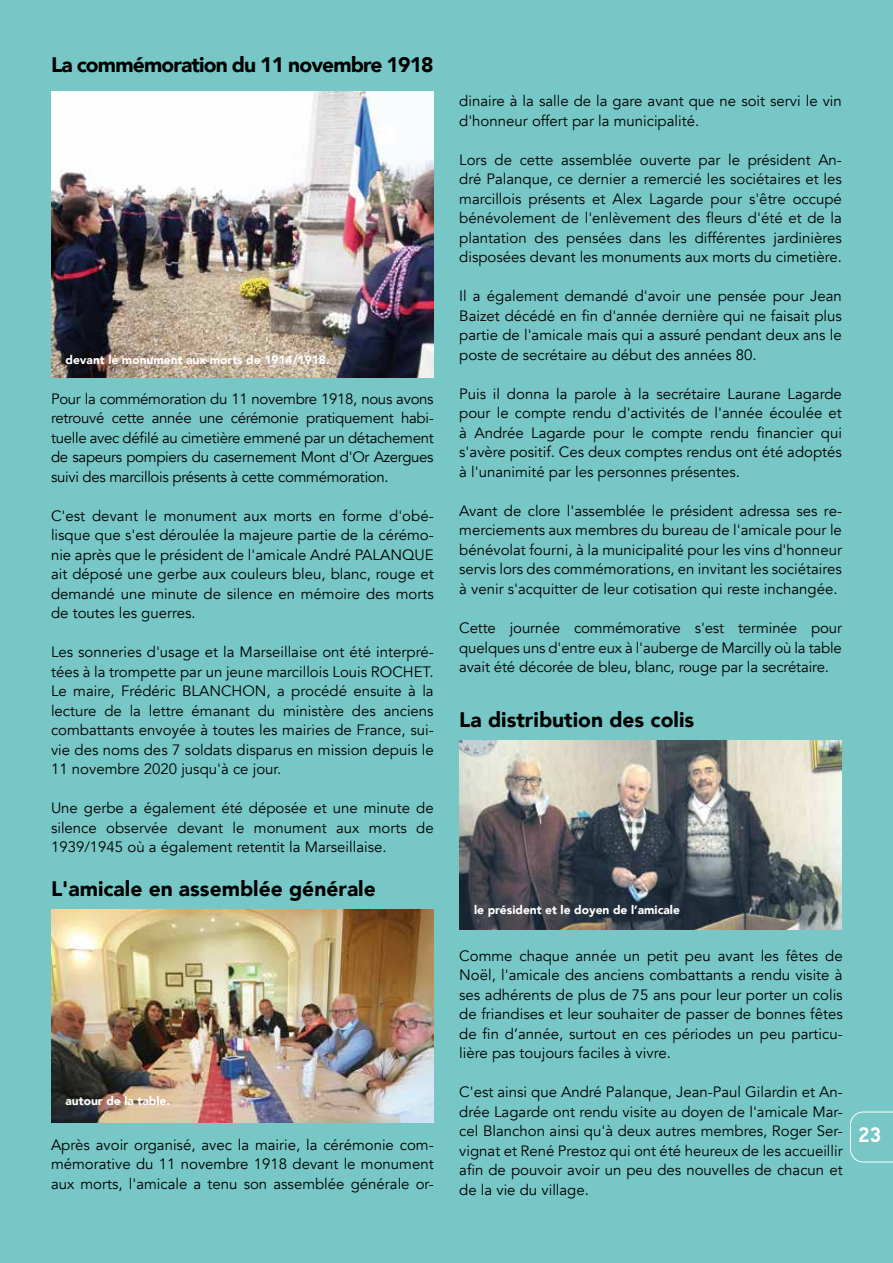
<style>
.page{position:relative;width:893px;height:1263px;background:#78c7c7}
.page>*{position:absolute;margin:0;border:0;box-sizing:border-box;transform-origin:0 0}
.t1{font:900 21px "Avenir";color:#000}
.t2{font:900 21px "Avenir";letter-spacing:-.04em;color:#000}
.t3{font:700 21px "Aaux Next";color:#fff}
.t4{font:15px/19.5px "Avenir";color:#000;text-align:justify}
.t5{font:900 12px "Avenir";color:#fff}
</style>
<div class="page">
<svg style="left:850px;top:1112px;width:43px;height:50px"></svg>
<img style="left:51px;top:909px;width:383px;height:214px">
<img style="left:460px;top:741px;width:382px;height:188px">
<img style="left:51px;top:92px;width:383px;height:285px">
<h1 class="t2" style="left:51px;top:47px;width:384px">La commémoration du 11 novembre 1918</h1>
<p class="t5" style="left:65px;top:349px;width:266px">devant le monument aux morts de 1914/1918.</p>
<p class="t4" style="left:51px;top:389px;width:384px">Pour la commémoration du 11 novembre 1918, nous avons retrouvé cette année une cérémonie pratiquement habi&shy;tuelle avec défilé au cimetière emmené par un détachement de sapeurs pompiers du casernement Mont d'Or Azergues suivi des marcillois présents à cette commémoration.</p>
<p class="t4" style="left:51px;top:506px;width:384px">C'est devant le monument aux morts en forme d'obé&shy;lisque que s'est déroulée la majeure partie de la cérémo&shy;nie après que le président de l'amicale André PALANQUE ait déposé une gerbe aux couleurs bleu, blanc, rouge et demandé une minute de silence en mémoire des morts de toutes les guerres.</p>
<p class="t4" style="left:51px;top:642px;width:384px">Les sonneries d'usage et la Marseillaise ont été interpré&shy;tées à la trompette par un jeune marcillois Louis ROCHET.<br>Le maire, Frédéric BLANCHON, a procédé ensuite à la lecture de la lettre émanant du ministère des anciens combattants envoyée à toutes les mairies de France, sui&shy;vie des noms des 7 soldats disparus en mission depuis le 11 novembre 2020 jusqu'à ce jour.</p>
<p class="t4" style="left:51px;top:798px;width:384px">Une gerbe a également été déposée et une minute de silence observée devant le monument aux morts de 1939/1945 où a également retentit la Marseillaise.</p>
<h1 class="t1" style="left:51px;top:871px;width:326px">L'amicale en assemblée générale</h1>
<p class="t5" style="left:65px;top:1091px;width:106px">autour de la table.</p>
<p class="t4" style="left:51px;top:1135px;width:384px">Après avoir organisé, avec la mairie, la cérémonie com&shy;mémorative du 11 novembre 1918 devant le monument aux morts, l'amicale a tenu son assemblée générale or-</p>
<p class="t4" style="left:459px;top:92px;width:384px">dinaire à la salle de la gare avant que ne soit servi le vin d'honneur offert par la municipalité.</p>
<p class="t4" style="left:459px;top:150px;width:384px">Lors de cette assemblée ouverte par le président An&shy;dré Palanque, ce dernier a remercié les sociétaires et les marcillois présents et Alex Lagarde pour s'être occupé bénévolement de l'enlèvement des fleurs d'été et de la plantation des pensées dans les différentes jardinières disposées devant les monuments aux morts du cimetière.</p>
<p class="t4" style="left:459px;top:287px;width:384px">Il a également demandé d'avoir une pensée pour Jean Baizet décédé en fin d'année dernière qui ne faisait plus partie de l'amicale mais qui a assuré pendant deux ans le poste de secrétaire au début des années 80.</p>
<p class="t4" style="left:459px;top:384px;width:384px">Puis il donna la parole à la secrétaire Laurane Lagarde pour le compte rendu d'activités de l'année écoulée et à Andrée Lagarde pour le compte rendu financier qui s'avère positif. Ces deux comptes rendus ont été adoptés à l'unanimité par les personnes présentes.</p>
<p class="t4" style="left:459px;top:501px;width:384px">Avant de clore l'assemblée le président adressa ses re&shy;merciements aux membres du bureau de l'amicale pour le bénévolat fourni, à la municipalité pour les vins d'honneur servis lors des commémorations, en invitant les sociétaires à venir s'acquitter de leur cotisation qui reste inchangée.</p>
<p class="t4" style="left:459px;top:618px;width:384px">Cette journée commémorative s'est terminée pour quelques uns d'entre eux à l'auberge de Marcilly où la table avait été décorée de bleu, blanc, rouge par la secrétaire.</p>
<h1 class="t1" style="left:459px;top:702px;width:236px">La distribution des colis</h1>
<p class="t5" style="left:474px;top:899px;width:207px">le président et le doyen de l’amicale</p>
<p class="t4" style="left:459px;top:946px;width:385px">Comme chaque année un petit peu avant les fêtes de Noël, l'amicale des anciens combattants a rendu visite à ses adhérents de plus de 75 ans pour leur porter un colis de friandises et leur souhaiter de passer de bonnes fêtes de fin d’année, surtout en ces périodes un peu particu&shy;lière pas toujours faciles à vivre.</p>
<p class="t4" style="left:459px;top:1083px;width:385px">C'est ainsi que André Palanque, Jean-Paul Gilardin et An&shy;drée Lagarde ont rendu visite au doyen de l'amicale Mar&shy;cel Blanchon ainsi qu'à deux autres membres, Roger Ser&shy;vignat et René Prestoz qui ont été heureux de les accueillir afin de pouvoir avoir un peu des nouvelles de chacun et de la vie du village.</p>
<h1 class="t3" style="left:858px;top:1119px;width:25px">23</h1>
</div>
